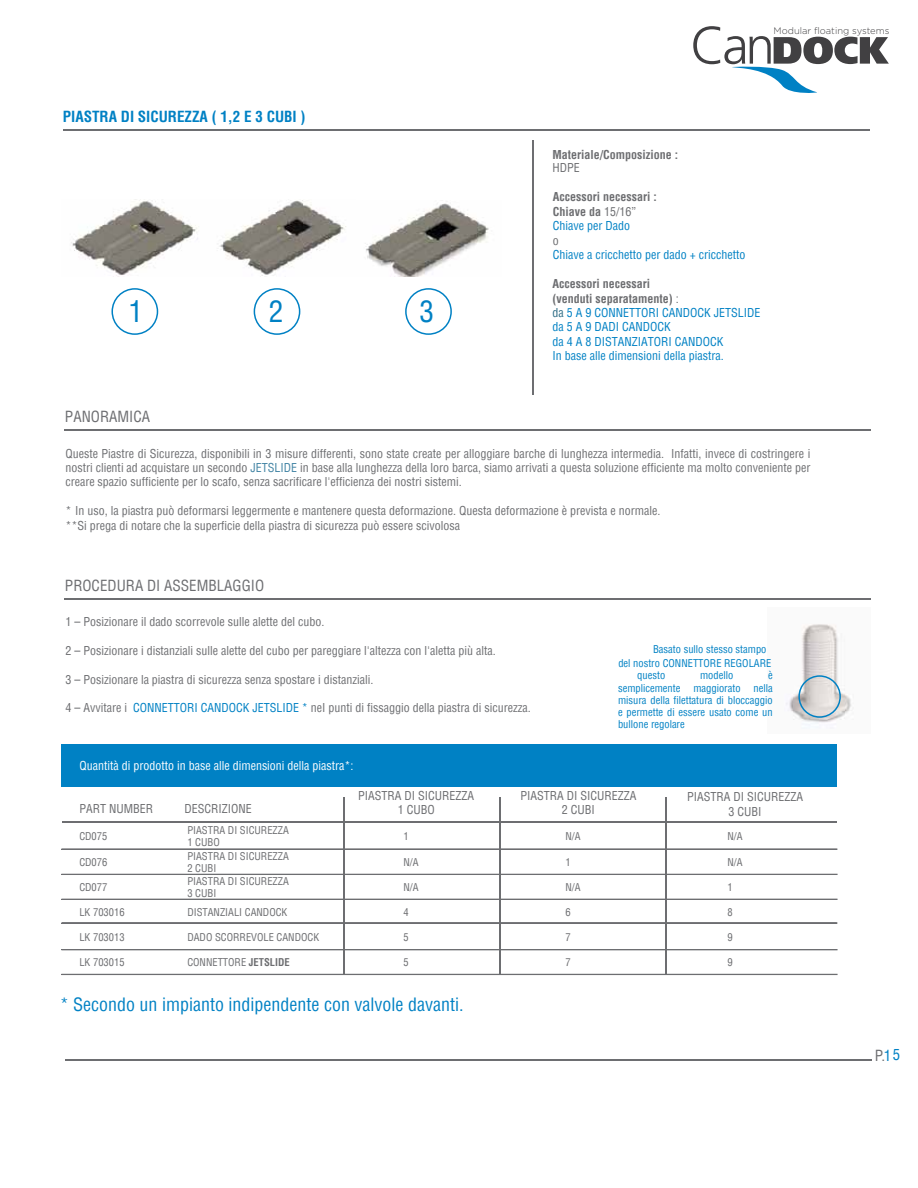
<style>
.page{position:relative;width:918px;height:1188px;background:#fff}
.page>*{position:absolute;margin:0;border:0;box-sizing:border-box;transform-origin:0 0}
.t1{font:condensed 29.1px "Helvetica";color:#0081c4}
.t2{font:condensed 18px "Helvetica";color:#0081c4}
.t3{font:condensed 15px "Helvetica";color:#6d6e71}
.t4{font:700 condensed 15px "Helvetica";color:#0081c4}
.t5{font:condensed 12px/14.4px "Helvetica";color:#6d6e71;text-align:center}
.t6{font:condensed 12px/14.4px "Helvetica";color:#0081c4}
.t7{font:700 condensed 12px/14.4px "Helvetica";color:#6d6e71}
.t8{font:condensed 12px "Helvetica";color:#fff}
.t9{font:condensed 10.5px/12.6px "Helvetica";color:#6d6e71}
.t10{font:condensed 10.5px/12px "Helvetica";color:#0081c4;text-align:justify}
.t11{font:300 9.45px "Gotham HTF";color:#414042}
.s1{font-weight:400}
.s2{font-weight:400;color:#0081c4}
.s3{font-weight:700;color:#6d6e71}
.s4{color:#6d6e71}
.s5{color:#2e6c85}
.s6{color:#4284a4}
.s7{color:#0081c4}
.s8{font-weight:700}
</style>
<div class="page">
<div style="left:62px;top:744px;width:775px;height:42px;background:#0081c4"></div>
<svg style="left:693px;top:26px;width:196px;height:67px"></svg>
<hr style="left:65px;top:1060px;width:807px;height:1px;background:#6d6e71">
<hr style="left:64px;top:429px;width:806px;height:1px;background:#6d6e71">
<hr style="left:64px;top:598px;width:806px;height:1px;background:#6d6e71">
<hr style="left:63px;top:129px;width:806px;height:2px;background:#6d6e71">
<hr style="left:532px;top:140px;width:2px;height:254px;background:#6d6e71">
<img style="left:71px;top:200px;width:418px;height:77px">
<div style="left:254px;top:288px;width:46px;height:47px;border:2px solid #0081c4;border-radius:50%"></div>
<div style="left:405px;top:288px;width:47px;height:47px;border:2px solid #0081c4;border-radius:50%"></div>
<div style="left:111px;top:288px;width:47px;height:47px;border:2px solid #0081c4;border-radius:50%"></div>
<hr style="left:62px;top:821px;width:775px;height:2px;background:#6d6e71">
<hr style="left:343px;top:797px;width:1px;height:177px;background:#6d6e71">
<div style="left:62px;top:849px;width:775px;height:1px;border:1px solid #6d6e71"></div>
<div style="left:62px;top:874px;width:775px;height:1px;border:1px solid #6d6e71"></div>
<div style="left:62px;top:899px;width:775px;height:1px;border:1px solid #6d6e71"></div>
<div style="left:62px;top:923px;width:775px;height:1px;border:1px solid #6d6e71"></div>
<hr style="left:62px;top:950px;width:775px;height:1px;background:#6d6e71">
<div style="left:62px;top:949px;width:775px;height:1px;border:1px solid #6d6e71"></div>
<div style="left:62px;top:974px;width:775px;height:1px;border:1px solid #6d6e71"></div>
<hr style="left:499px;top:797px;width:2px;height:178px;background:#6d6e71">
<hr style="left:665px;top:797px;width:2px;height:177px;background:#6d6e71">
<img style="left:786px;top:624px;width:66px;height:104px">
<div style="left:798px;top:675px;width:43px;height:43px;border:2px solid #0081c4;border-radius:50%"></div>
<p class="t4" style="left:63px;top:106px;width:244px">PIASTRA DI SICUREZZA ( 1,2 E 3 CUBI )</p>
<h1 class="t1" style="left:129px;top:293px;width:16px">1</h1>
<h1 class="t1" style="left:269px;top:293px;width:16px">2</h1>
<h1 class="t1" style="left:420px;top:293px;width:16px">3</h1>
<p class="t3" style="left:65px;top:407px;width:87px">PANORAMICA</p>
<p class="t11" style="left:774px;top:26px;width:117px">Modular floating systems</p>
<p class="t7" style="left:553px;top:147px;width:127px">Materiale/Composizione :</p>
<p class="t5" style="left:553px;top:160px;width:29px">HDPE</p>
<p class="t7" style="left:553px;top:190px;width:105px">Accessori necessari :<br>Chiave da <span class="s1">15/16”<br></span><span class="s2">Chiave per Dado</span></p>
<p class="t5" style="left:553px;top:233px;width:7px">o</p>
<p class="t6" style="left:553px;top:247px;width:194px">Chiave a cricchetto per dado + cricchetto</p>
<p class="t6" style="left:553px;top:276px;width:210px"><span class="s3">Accessori necessari<br>(venduti separatamente)</span> <span class="s4">:<br></span><span class="s5">da</span> 5 A 9 CONNETTORI CANDOCK JETSLIDE da 5 A 9 DADI CANDOCK<br>da 4 A 8 DISTANZIATORI CANDOCK<br>In base alle dimensioni della piastra.</p>
<p class="t5" style="left:65px;top:446px;width:746px;text-align:justify">Queste Piastre di Sicurezza, disponibili in 3 misure differenti, sono state create per alloggiare barche di lunghezza intermedia. Infatti, invece di costringere i nostri clienti ad acquistare un secondo <span class="s6">JETSLIDE</span> in base alla lunghezza della loro barca, siamo arrivati a questa soluzione efficiente ma molto conveniente per creare spazio sufficiente per lo scafo, senza sacrificare l'efficienza dei nostri sistemi.</p>
<p class="t5" style="left:65px;top:503px;width:597px;text-align:left">* In uso, la piastra può deformarsi leggermente e mantenere questa deformazione. Questa deformazione è prevista e normale. **Si prega di notare che la superficie della piastra di sicurezza può essere scivolosa</p>
<p class="t3" style="left:65px;top:576px;width:201px">PROCEDURA DI ASSEMBLAGGIO</p>
<p class="t5" style="left:65px;top:614px;width:261px">1 – Posizionare il dado scorrevole sulle alette del cubo.</p>
<p class="t5" style="left:65px;top:643px;width:432px">2 – Posizionare i distanziali sulle alette del cubo per pareggiare l'altezza con l'aletta più alta.</p>
<p class="t5" style="left:65px;top:672px;width:310px">3 – Posizionare la piastra di sicurezza senza spostare i distanziali.</p>
<p class="t5" style="left:65px;top:701px;width:467px">4 – Avvitare i <span class="s7">CONNETTORI CANDOCK JETSLIDE *</span> neI punti di fissaggio della piastra di sicurezza.</p>
<p class="t10" style="left:653px;top:643px;width:115px">Basato sullo stesso stampo</p>
<p class="t10" style="left:618px;top:657px;width:155px">del nostro CONNETTORE REGOLARE</p>
<p class="t10" style="left:637px;top:669px;width:29px">questo</p>
<p class="t10" style="left:700px;top:669px;width:35px">modello</p>
<p class="t10" style="left:618px;top:669px;width:156px;text-indent:150px">è semplicemente maggiorato nella misura della filettatura di bloccaggio e permette di essere usato come un bullone regolare</p>
<p class="t8" style="left:79px;top:758px;width:276px">Quantità di prodotto in base alle dimensioni della piastra*:</p>
<p class="t5" style="left:79px;top:802px;width:75px">PART NUMBER</p>
<p class="t5" style="left:184px;top:802px;width:69px">DESCRIZIONE</p>
<p class="t5" style="left:358px;top:788px;width:118px">PIASTRA DI SICUREZZA<br>1 CUBO</p>
<p class="t5" style="left:520px;top:788px;width:118px">PIASTRA DI SICUREZZA<br>2 CUBI</p>
<p class="t5" style="left:687px;top:790px;width:118px">PIASTRA DI SICUREZZA<br>3 CUBI</p>
<p class="t9" style="left:79px;top:830px;width:30px">CD075</p>
<p class="t9" style="left:187px;top:823px;width:103px">PIASTRA DI SICUREZZA<br>1 CUBO</p>
<p class="t9" style="left:403px;top:830px;width:7px">1</p>
<p class="t9" style="left:565px;top:830px;width:17px">N/A</p>
<p class="t9" style="left:727px;top:830px;width:17px">N/A</p>
<p class="t9" style="left:79px;top:855px;width:30px">CD076</p>
<p class="t9" style="left:187px;top:849px;width:103px">PIASTRA DI SICUREZZA<br>2 CUBI</p>
<p class="t9" style="left:403px;top:855px;width:17px">N/A</p>
<p class="t9" style="left:565px;top:855px;width:7px">1</p>
<p class="t9" style="left:727px;top:855px;width:17px">N/A</p>
<p class="t9" style="left:79px;top:880px;width:30px">CD077</p>
<p class="t9" style="left:187px;top:874px;width:103px">PIASTRA DI SICUREZZA<br>3 CUBI</p>
<p class="t9" style="left:403px;top:880px;width:17px">N/A</p>
<p class="t9" style="left:565px;top:880px;width:17px">N/A</p>
<p class="t9" style="left:727px;top:880px;width:7px">1</p>
<p class="t9" style="left:79px;top:906px;width:47px">LK 703016</p>
<p class="t9" style="left:187px;top:906px;width:102px">DISTANZIALI CANDOCK</p>
<p class="t9" style="left:403px;top:906px;width:7px">4</p>
<p class="t9" style="left:565px;top:906px;width:7px">6</p>
<p class="t9" style="left:727px;top:906px;width:7px">8</p>
<p class="t9" style="left:79px;top:931px;width:47px">LK 703013</p>
<p class="t9" style="left:187px;top:931px;width:133px">DADO SCORREVOLE CANDOCK</p>
<p class="t9" style="left:403px;top:931px;width:7px">5</p>
<p class="t9" style="left:565px;top:931px;width:7px">7</p>
<p class="t9" style="left:727px;top:931px;width:7px">9</p>
<p class="t9" style="left:79px;top:956px;width:47px">LK 703015</p>
<p class="t9" style="left:187px;top:956px;width:104px">CONNETTORE <span class="s8">JETSLIDE</span></p>
<p class="t9" style="left:403px;top:956px;width:7px">5</p>
<p class="t9" style="left:565px;top:956px;width:7px">7</p>
<p class="t9" style="left:727px;top:956px;width:7px">9</p>
<h2 class="t2" style="left:60px;top:993px;width:405px">* Secondo un impianto indipendente con valvole davanti.</h2>
<p class="t3" style="left:875px;top:1046px;width:27px">P.<span class="s7">1 5</span></p>
</div>
